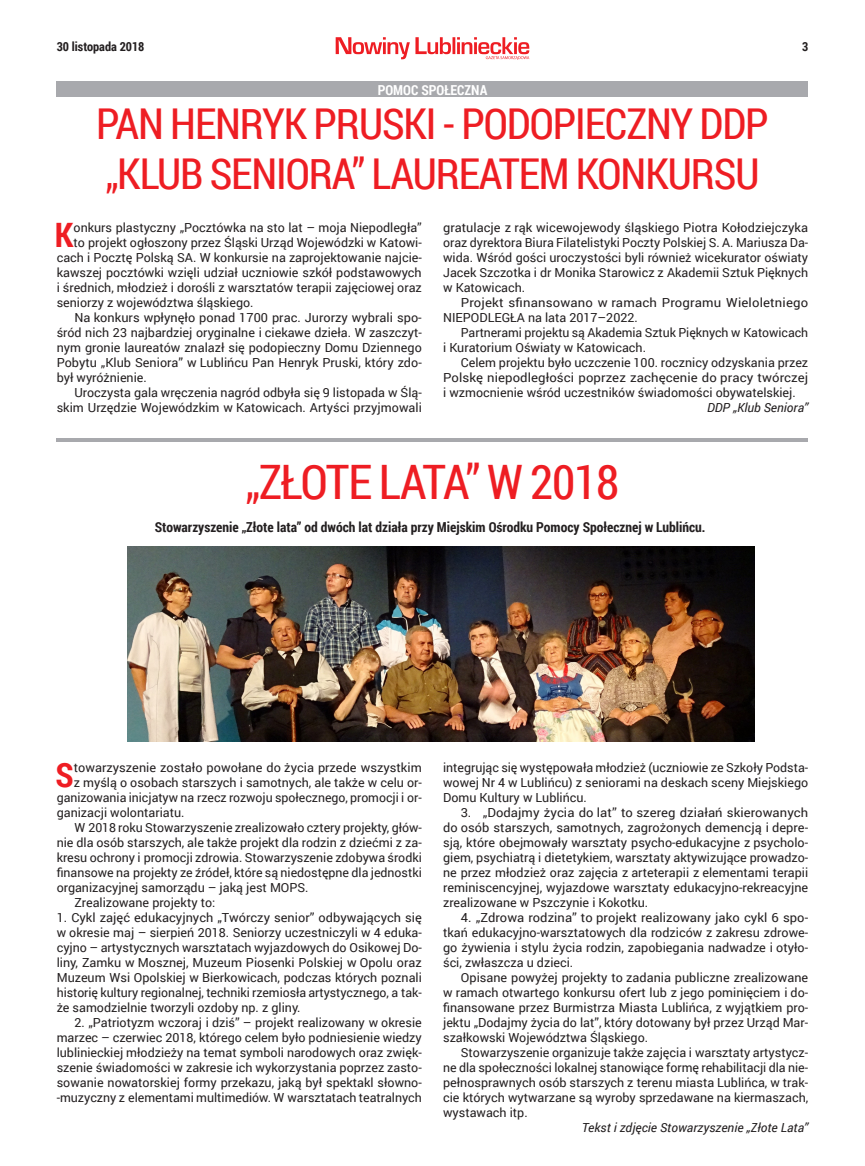
<style>
.page{position:relative;width:865px;height:1166px;background:#fff}
.page>*{position:absolute;margin:0;border:0;box-sizing:border-box;transform-origin:0 0}
.t1{font:47.5px "Roboto Condensed";letter-spacing:-.025em;color:#ee1d23}
.t2{font:42.5px "Roboto Condensed";letter-spacing:-.025em;color:#ee1d23}
.t3{font:700 33.62px "Roboto Condensed";color:#ee1d23}
.t4{font:700 13.75px "Roboto Condensed";color:#231f20}
.t5{font:700 13.75px "Roboto Condensed";color:#fff}
.t6{font:12.5px/15px "Roboto";color:#231f20;text-align:justify}
.t7{font:12.5px/15px "Roboto";color:#231f20;text-align:justify;scale:1.04 1}
.t8{font:12.5px/15px "Roboto";color:#231f20;scale:1.05 1}
.t9{font:italic 12.5px "Roboto";color:#231f20}
.t10{font:700 12.5px "Roboto Condensed";color:#231f20}
</style>
<div class="page">
<svg style="left:336px;top:37px;width:193px;height:23px"></svg>
<div style="left:57px;top:81px;width:751px;height:15px;background:#a8a9ad"></div>
<hr style="left:57px;top:438px;width:751px;height:4px;background:#a8a9ad">
<img style="left:128px;top:546px;width:626px;height:195px">
<p class="t10" style="left:57px;top:38px;width:89px">30 listopada 2018</p>
<p class="t10" style="left:802px;top:38px;width:8px">3</p>
<p class="t5" style="left:378px;top:80px;width:111px">pomoc społeczna</p>
<p class="t5" style="left:391px;top:80px;width:84px">nazwa działu</p>
<h2 class="t2" style="left:96px;top:94px;width:122px">PAN HENRYK</h2>
<h2 class="t2" style="left:313px;top:94px;width:43px">PRUSKI</h2>
<h2 class="t2" style="left:443px;top:94px;width:40px">- PODOPIE</h2>
<h2 class="t2" style="left:605px;top:94px;width:165px">CZNY DDP</h2>
<h2 class="t2" style="left:105px;top:144px;width:147px">„KLUB SENIORA</h2>
<h2 class="t2" style="left:352px;top:144px;width:42px">” LAUREATEM</h2>
<h2 class="t2" style="left:576px;top:144px;width:24px">KONKURSU</h2>
<h3 class="t3" style="left:55px;top:211px;width:19px">K</h3>
<p class="t6" style="left:74px;top:219px;width:350px">onkurs plastyczny „Pocztówka na sto lat – moja Niepodległa”</p>
<p class="t6" style="left:74px;top:234px;width:350px">to projekt ogłoszony przez Śląski Urząd Wojewódzki w Katowi-</p>
<p class="t6" style="left:57px;top:249px;width:366px">cach i Pocztę Polską SA. W konkursie na zaprojektowanie najcie-</p>
<p class="t6" style="left:57px;top:264px;width:366px">kawszej pocztówki wzięli udział uczniowie szkół podstawowych</p>
<p class="t6" style="left:57px;top:279px;width:366px">i średnich, młodzież i dorośli z warsztatów terapii zajęciowej oraz</p>
<p class="t6" style="left:57px;top:294px;width:198px">seniorzy z województwa śląskiego.</p>
<p class="t6" style="left:74px;top:309px;width:349px">Na konkurs wpłynęło ponad 1700 prac. Jurorzy wybrali spo-</p>
<p class="t6" style="left:57px;top:324px;width:366px">śród nich 23 najbardziej oryginalne i ciekawe dzieła. W zaszczyt-</p>
<p class="t6" style="left:57px;top:339px;width:366px">nym gronie laureatów znalazł się podopieczny Domu Dziennego</p>
<p class="t6" style="left:57px;top:354px;width:366px">Pobytu „Klub Seniora” w Lublińcu Pan Henryk Pruski, który zdo-</p>
<p class="t6" style="left:57px;top:369px;width:92px">był wyróżnienie.</p>
<p class="t6" style="left:74px;top:384px;width:349px">Uroczysta gala wręczenia nagród odbyła się 9 listopada w Ślą-</p>
<p class="t6" style="left:57px;top:399px;width:366px">skim Urzędzie Wojewódzkim w Katowicach. Artyści przyjmowali</p>
<p class="t6" style="left:443px;top:219px;width:366px">gratulacje z rąk wicewojewody śląskiego Piotra Kołodziejczyka oraz dyrektora Biura Filatelistyki Poczty Polskiej S. A. Mariusza Da&shy;wida. Wśród gości uroczystości byli również wicekurator oświaty Jacek Szczotka i dr Monika Starowicz z Akademii Sztuk Pięknych w Katowicach.</p>
<p class="t8" style="left:443px;top:294px;width:349px;text-indent:18px">Projekt sfinansowano w ramach Programu Wieloletniego<br>NIEPODLEGŁA na lata 2017–2022.</p>
<p class="t6" style="left:443px;top:324px;width:366px;text-indent:18px">Partnerami projektu są Akademia Sztuk Pięknych w Katowicach i Kuratorium Oświaty w Katowicach.</p>
<p class="t6" style="left:443px;top:354px;width:366px;text-indent:18px">Celem projektu było uczczenie 100. rocznicy odzyskania przez Polskę niepodległości poprzez zachęcenie do pracy twórczej i wzmocnienie wśród uczestników świadomości obywatelskiej.</p>
<p class="t9" style="left:707px;top:398px;width:103px">DDP „Klub Seniora”</p>
<h1 class="t1" style="left:245px;top:449px;width:375px">„ZŁOTE LATA” W 2018</h1>
<p class="t4" style="left:155px;top:517px;width:552px">Stowarzyszenie „Złote lata” od dwóch lat działa przy Miejskim Ośrodku Pomocy Społecznej w Lublińcu.</p>
<h3 class="t3" style="left:56px;top:751px;width:20px">S</h3>
<p class="t6" style="left:74px;top:759px;width:349px">towarzyszenie zostało powołane do życia przede wszystkim</p>
<p class="t6" style="left:74px;top:774px;width:349px">z myślą o osobach starszych i samotnych, ale także w celu or-</p>
<p class="t6" style="left:57px;top:789px;width:366px">ganizowania inicjatyw na rzecz rozwoju społecznego, promocji i or-</p>
<p class="t6" style="left:57px;top:804px;width:129px">ganizacji wolontariatu.</p>
<p class="t6" style="left:74px;top:819px;width:349px">W 2018 roku Stowarzyszenie zrealizowało cztery projekty, głów-</p>
<p class="t6" style="left:57px;top:834px;width:366px">nie dla osób starszych, ale także projekt dla rodzin z dziećmi z za-</p>
<p class="t6" style="left:57px;top:849px;width:367px">kresu ochrony i promocji zdrowia. Stowarzyszenie zdobywa środki</p>
<p class="t6" style="left:57px;top:864px;width:366px">finansowe na projekty ze źródeł, które są niedostępne dla jednostki</p>
<p class="t6" style="left:57px;top:879px;width:253px">organizacyjnej samorządu – jaką jest MOPS.</p>
<p class="t6" style="left:74px;top:894px;width:142px">Zrealizowane projekty to:</p>
<p class="t6" style="left:57px;top:909px;width:366px">1. Cykl zajęć edukacyjnych „Twórczy senior” odbywających się w okresie maj – sierpień 2018. Seniorzy uczestniczyli w 4 eduka&shy;cyjno – artystycznych warsztatach wyjazdowych do Osikowej Do&shy;liny, Zamku w Mosznej, Muzeum Piosenki Polskiej w Opolu oraz Muzeum Wsi Opolskiej w Bierkowicach, podczas których poznali historię kultury regionalnej, techniki rzemiosła artystycznego, a tak&shy;że samodzielnie tworzyli ozdoby np. z gliny.</p>
<p class="t6" style="left:57px;top:1014px;width:367px;text-indent:18px">2. „Patriotyzm wczoraj i dziś” – projekt realizowany w okresie marzec – czerwiec 2018, którego celem było podniesienie wiedzy lublinieckiej młodzieży na temat symboli narodowych oraz zwięk&shy;szenie świadomości w zakresie ich wykorzystania poprzez zasto&shy;sowanie nowatorskiej formy przekazu, jaką był spektakl słowno&shy;muzyczny z elementami multimediów. W warsztatach teatralnych</p>
<p class="t6" style="left:443px;top:759px;width:366px">integrując się występowała młodzież (uczniowie ze Szkoły Podsta&shy;wowej Nr 4 w Lublińcu) z seniorami na deskach sceny Miejskiego Domu Kultury w Lublińcu.</p>
<p class="t7" style="left:443px;top:804px;width:352px;text-indent:18px">3. „Dodajmy życia do lat” to szereg działań skierowanych do osób starszych, samotnych, zagrożonych demencją i depre&shy;sją, które obejmowały warsztaty psycho-‑edukacyjne z psycholo&shy;giem, psychiatrą i dietetykiem, warsztaty aktywizujące prowadzo&shy;ne przez młodzież oraz zajęcia z arteterapii z elementami terapii reminiscencyjnej, wyjazdowe warsztaty edukacyjno-‑rekreacyjne zrealizowane w Pszczynie i Kokotku.</p>
<p class="t7" style="left:443px;top:909px;width:352px;text-indent:18px">4. „Zdrowa rodzina” to projekt realizowany jako cykl 6 spo&shy;tkań edukacyjno-‑warsztatowych dla rodziców z zakresu zdrowe&shy;go żywienia i stylu życia rodzin, zapobiegania nadwadze i otyło&shy;ści, zwłaszcza u dzieci.</p>
<p class="t6" style="left:443px;top:969px;width:366px;text-indent:18px">Opisane powyżej projekty to zadania publiczne zrealizowane w ramach otwartego konkursu ofert lub z jego pominięciem i do&shy;finansowane przez Burmistrza Miasta Lublińca, z wyjątkiem pro&shy;jektu „Dodajmy życia do lat”, który dotowany był przez Urząd Mar&shy;szałkowski Województwa Śląskiego.</p>
<p class="t6" style="left:443px;top:1044px;width:366px;text-indent:18px">Stowarzyszenie organizuje także zajęcia i warsztaty artystycz&shy;ne dla społeczności lokalnej stanowiące formę rehabilitacji dla nie&shy;pełnosprawnych osób starszych z terenu miasta Lublińca, w trak&shy;cie których wytwarzane są wyroby sprzedawane na kiermaszach, wystawach itp.</p>
<p class="t9" style="left:582px;top:1118px;width:228px">Tekst i zdjęcie Stowarzyszenie „Złote Lata”</p>
</div>
